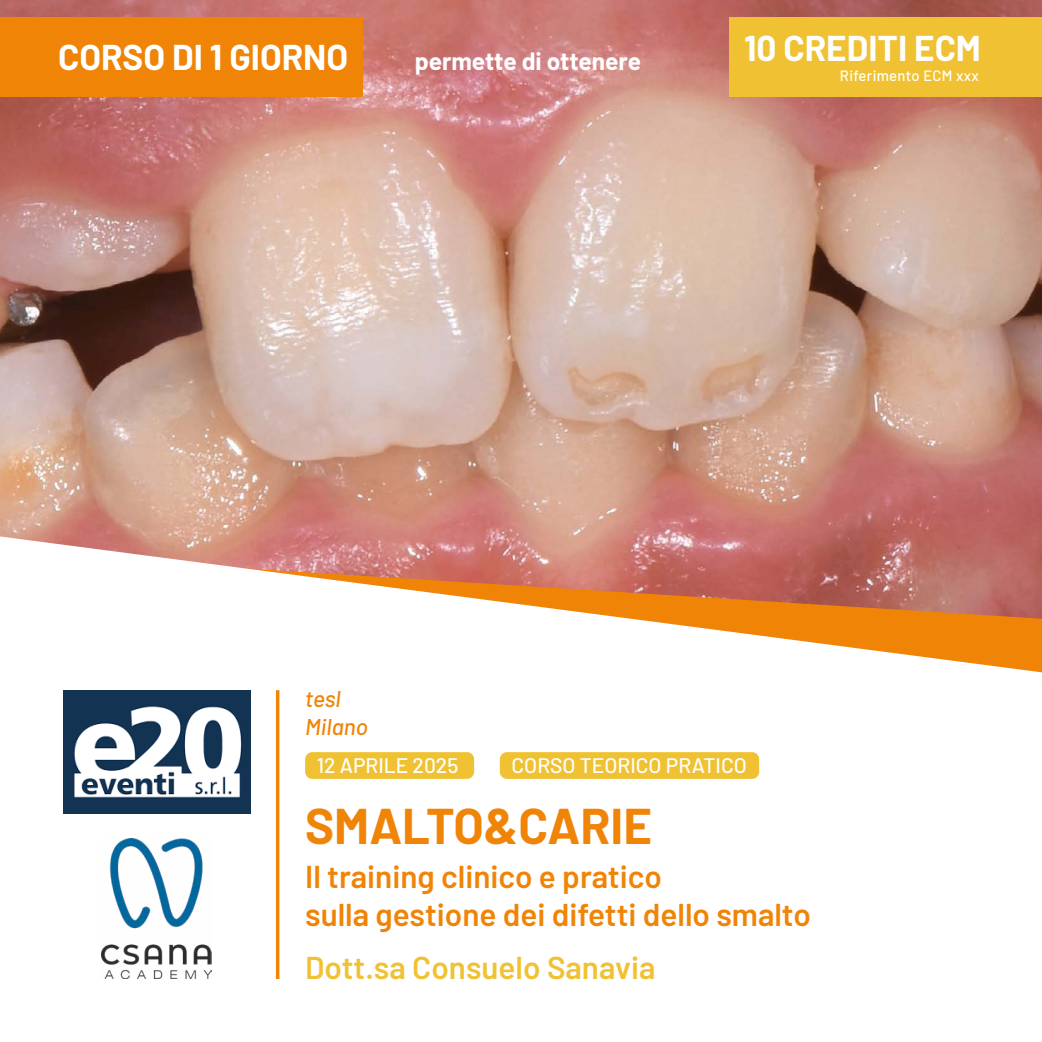
<style>
.page{position:relative;width:1042px;height:1042px;background:#fff}
.page>*{position:absolute;margin:0;border:0;box-sizing:border-box;transform-origin:0 0}
.t1{font:700 49px "Barlow";color:#f08407}
.t2{font:700 35px "Barlow";color:#fff}
.t3{font:600 31.5px/38.5px "Barlow";color:#f08407}
.t4{font:600 31.5px "Barlow";color:#f0c233}
.t5{font:700 24.5px "Barlow";letter-spacing:-.005em;color:#fff}
.t6{font:italic 500 22.75px "Barlow";color:#f08407}
.t7{font:500 21px "Barlow";color:#fff}
.t8{font:500 14.88px "Barlow";letter-spacing:.02em;color:#fff}
</style>
<div class="page">
<img style="left:0;top:0;width:1042px;height:536px">
<svg style="left:0;top:536px;width:1042px;height:443px"></svg>
<hr style="left:276px;top:690px;width:3px;height:289px;background:#f08407">
<img style="left:63px;top:690px;width:187px;height:124px">
<div style="left:305px;top:752px;width:169px;height:27px;background:#f0c233;border-radius:7px"></div>
<div style="left:500px;top:752px;width:259px;height:27px;background:#f0c233;border-radius:7px"></div>
<div style="left:0;top:17px;width:363px;height:79px;background:#f08407"></div>
<div style="left:729px;top:17px;width:313px;height:79px;background:#f0c233"></div>
<img style="left:101px;top:838px;width:111px;height:141px">
<p class="t2" style="left:58px;top:31px;width:292px">CORSO DI 1 GIORNO</p>
<p class="t5" style="left:415px;top:43px;width:228px">permette di ottenere</p>
<p class="t2" style="left:744px;top:23px;width:238px">10 CREDITI ECM</p>
<p class="t8" style="left:840px;top:65px;width:140px">Riferimento ECM xxx</p>
<p class="t6" style="left:305px;top:682px;width:37px">tesl</p>
<p class="t6" style="left:305px;top:710px;width:64px">Milano</p>
<p class="t7" style="left:317px;top:750px;width:143px">12 APRILE 2025</p>
<p class="t7" style="left:511px;top:750px;width:237px">CORSO TEORICO PRATICO</p>
<p class="t1" style="left:305px;top:790px;width:348px">SMALTO&amp;CARIE</p>
<p class="t3" style="left:305px;top:855px;width:507px">Il training clinico e pratico<br>sulla gestione dei difetti dello smalto</p>
<p class="t4" style="left:305px;top:944px;width:352px">Dott.sa Consuelo Sanavia</p>
</div>
